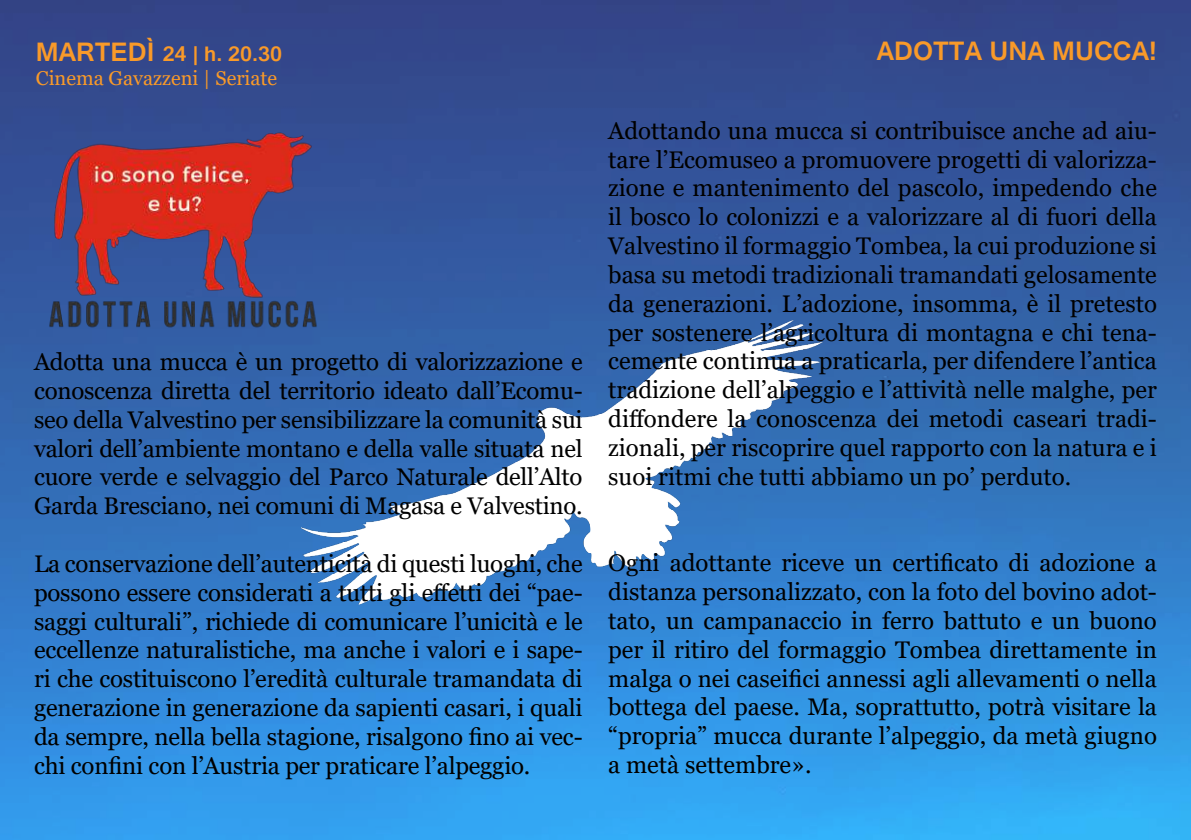
<style>
.page{position:relative;width:1191px;height:840px;background:#fff}
.page>*{position:absolute;margin:0;border:0;box-sizing:border-box;transform-origin:0 0}
.t1{font:700 28px "Gautami";color:#f99a29}
.t2{font:24px/28.8px "Georgia";letter-spacing:-.005em;color:#000;text-align:justify}
.t3{font:700 22px "Gautami";color:#f99a29}
.t4{font:20px "Georgia";color:#f99a29}
.s1{font-size:28px}
</style>
<div class="page">
<img style="left:0;top:0;width:1191px;height:839px">
<img style="left:278px;top:318px;width:573px;height:286px">
<img style="left:1017px;top:575px;width:121px;height:111px">
<img style="left:997px;top:553px;width:110px;height:110px">
<img style="left:36px;top:85px;width:292px;height:252px">
<p class="t3" style="left:36px;top:40px;width:248px"><span class="s1">MARTEDÌ</span> 24 | h. 20.30</p>
<p class="t4" style="left:36px;top:66px;width:243px">Cinema Gavazzeni | Seriate</p>
<p class="t2" style="left:34px;top:347px;width:550px">Adotta una mucca è un progetto di valorizzazione e conoscenza diretta del territorio ideato dall’Ecomu&shy;seo della Valvestino per sensibilizzare la comunità sui valori dell’ambiente montano e della valle situata nel cuore verde e selvaggio del Parco Naturale dell’Alto Garda Bresciano, nei comuni di Magasa e Valvestino.</p>
<p class="t2" style="left:34px;top:549px;width:550px">La conservazione dell’autenticità di questi luoghi, che possono essere considerati a tutti gli effetti dei “pae&shy;saggi culturali”, richiede di comunicare l’unicità e le eccellenze naturalistiche, ma anche i valori e i sape&shy;ri che costituiscono l’eredità culturale tramandata di generazione in generazione da sapienti casari, i quali da sempre, nella bella stagione, risalgono fino ai vec&shy;chi confini con l’Austria per praticare l’alpeggio.</p>
<p class="t1" style="left:876px;top:34px;width:282px">ADOTTA UNA MUCCA!</p>
<p class="t2" style="left:608px;top:116px;width:550px">Adottando una mucca si contribuisce anche ad aiu&shy;tare l’Ecomuseo a promuovere progetti di valorizza&shy;zione e mantenimento del pascolo, impedendo che il bosco lo colonizzi e a valorizzare al di fuori della Valvestino il formaggio Tombea, la cui produzione si basa su metodi tradizionali tramandati gelosamente da generazioni. L’adozione, insomma, è il pretesto per sostenere l’agricoltura di montagna e chi tena&shy;cemente continua a praticarla, per difendere l’antica tradizione dell’alpeggio e l’attività nelle malghe, per diffondere la conoscenza dei metodi caseari tradi&shy;zionali, per riscoprire quel rapporto con la natura e i suoi ritmi che tutti abbiamo un po’ perduto.</p>
<p class="t2" style="left:608px;top:548px;width:550px">Ogni adottante riceve un certificato di adozione a distanza personalizzato, con la foto del bovino adot&shy;tato, un campanaccio in ferro battuto e un buono per il ritiro del formaggio Tombea direttamente in malga o nei caseifici annessi agli allevamenti o nella bottega del paese. Ma, soprattutto, potrà visitare la “propria” mucca durante l’alpeggio, da metà giugno a metà settembre».</p>
</div>
